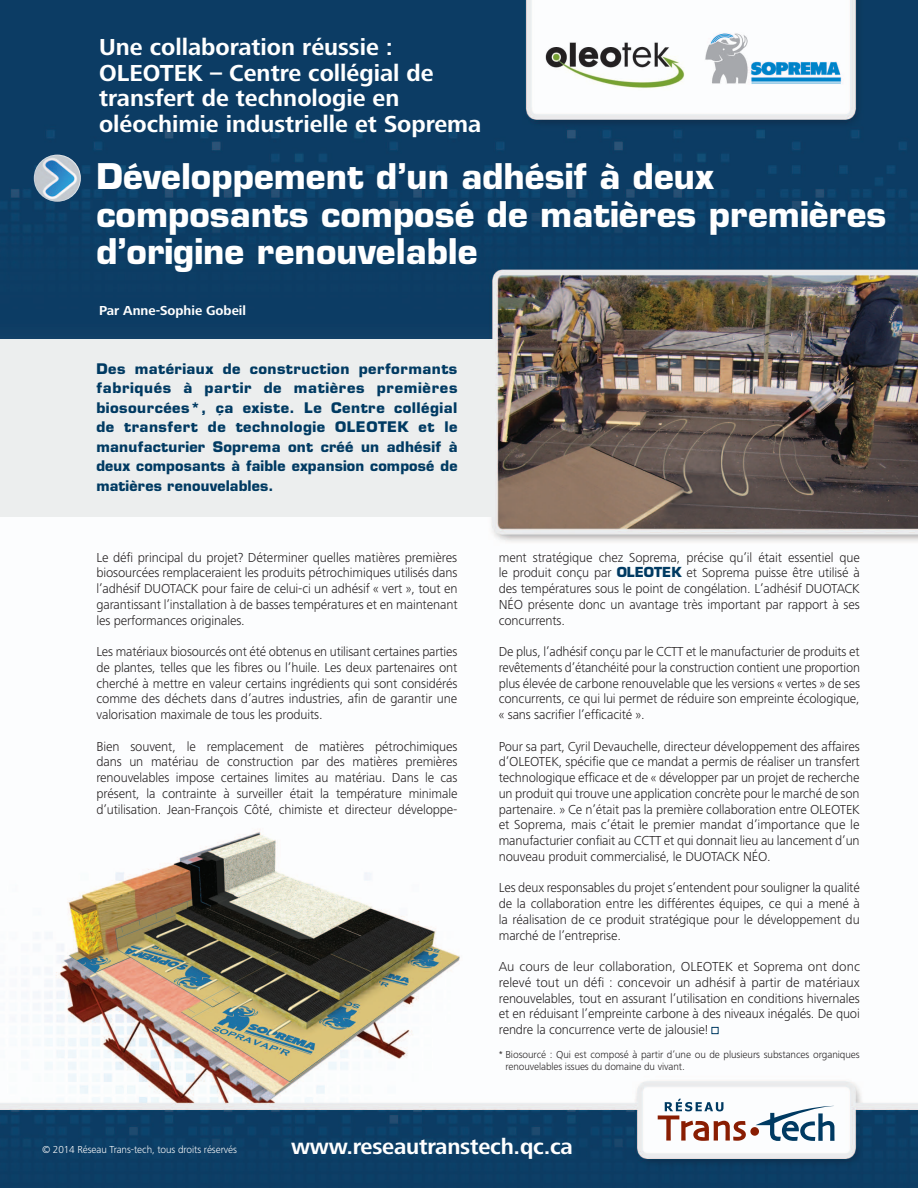
<style>
.page{position:relative;width:918px;height:1188px;background:#fff}
.page>*{position:absolute;margin:0;border:0;box-sizing:border-box;transform-origin:0 0}
.t1{font:700 34.5px/37.5px "Eurostile";color:#fff}
.t2{font:700 24px/25.5px "Frutiger Next LT";color:#fff}
.t3{font:700 22.5px "Frutiger Next LT";letter-spacing:-.01em;color:#fff}
.t4{font:700 14.25px/19.5px "Eurostile";letter-spacing:.01em;color:#003a62;text-align:justify}
.t5{font:300 13.5px/15.8px "Frutiger Next LT";letter-spacing:-.01em;color:#231f20;text-align:justify}
.t6{font:700 13.5px "Frutiger Next LT";color:#fff}
.t7{font:300 10.5px/12px "Frutiger Next LT";letter-spacing:-.01em;color:#231f20}
.t8{font:300 10.5px "Frutiger Next LT";letter-spacing:-.01em;color:#fff}
.s1{font-family:"Eurostile";font-weight:700;color:#003a62}
</style>
<div class="page">
<img style="left:0;top:0;width:918px;height:1188px">
<div style="left:0;top:339px;width:494px;height:178px;background:#eceeee"></div>
<svg style="left:755px;top:1106px;width:80px;height:35px"></svg>
<div style="left:750px;top:1127px;width:9px;height:9px;background:#891d02;border-radius:50%"></div>
<svg style="left:658px;top:1099px;width:88px;height:42px"></svg>
<img style="left:34px;top:155px;width:47px;height:47px;border-radius:24px">
<div style="left:712px;top:1027px;width:7px;height:7px;border:1px solid #003a62"></div>
<h2 class="t2" style="left:99px;top:35px;width:384px">Une collaboration réussie :<br>OLEOTEK – Centre collégial de transfert de technologie en oléochimie industrielle et Soprema</h2>
<h1 class="t1" style="left:96px;top:158px;width:792px">Développement d’un adhésif à deux composants composé de matières premières d’origine renouvelable</h1>
<p class="t6" style="left:99px;top:303px;width:148px">Par Anne-Sophie Gobeil</p>
<p class="t4" style="left:96px;top:359px;width:363px">Des matériaux de construction performants fabriqués à partir de matières premières biosourcées*, ça existe. Le Centre collégial de transfert de technologie OLEOTEK et le manufacturier Soprema ont créé un adhésif à deux composants à faible expansion composé de matières renouvelables.</p>
<p class="t5" style="left:96px;top:549px;width:363px">Le défi principal du projet? Déterminer quelles matières premières biosourcées remplaceraient les produits pétrochimiques utilisés dans l’adhésif DUOTACK pour faire de celui-ci un adhésif « vert », tout en garantissant l’installation à de basses températures et en maintenant les performances originales.</p>
<p class="t5" style="left:96px;top:644px;width:363px">Les matériaux biosourcés ont été obtenus en utilisant certaines parties de plantes, telles que les fibres ou l’huile. Les deux partenaires ont cherché à mettre en valeur certains ingrédients qui sont considérés comme des déchets dans d’autres industries, afin de garantir une valorisation maximale de tous les produits.</p>
<p class="t5" style="left:96px;top:738px;width:363px">Bien souvent, le remplacement de matières pétrochimiques dans un matériau de construction par des matières premières renouvelables impose certaines limites au matériau. Dans le cas présent, la contrainte à surveiller était la température minimale d’utilisation. Jean-François Côté, chimiste et directeur développe-</p>
<p class="t5" style="left:499px;top:549px;width:363px">ment stratégique chez Soprema, précise qu’il était essentiel que le produit conçu par <span class="s1">OLEOTEK</span> et Soprema puisse être utilisé à des températures sous le point de congélation. L’adhésif DUOTACK NÉO présente donc un avantage très important par rapport à ses concurrents.</p>
<p class="t5" style="left:499px;top:644px;width:363px">De plus, l’adhésif conçu par le CCTT et le manufacturier de produits et revêtements d’étanchéité pour la construction contient une proportion plus élevée de carbone renouvelable que les versions « vertes » de ses concurrents, ce qui lui permet de réduire son empreinte écologique, « sans sacrifier l’efficacité ».</p>
<p class="t5" style="left:499px;top:738px;width:363px">Pour sa part, Cyril Devauchelle, directeur développement des affaires d’OLEOTEK, spécifie que ce mandat a permis de réaliser un transfert technologique efficace et de « développer par un projet de recherche un produit qui trouve une application concrète pour le marché de son partenaire. » Ce n’était pas la première collaboration entre OLEOTEK et Soprema, mais c’était le premier mandat d’importance que le manufacturier confiait au CCTT et qui donnait lieu au lancement d’un nouveau produit commercialisé, le DUOTACK NÉO.</p>
<p class="t5" style="left:499px;top:880px;width:363px">Les deux responsables du projet s’entendent pour souligner la qualité de la collaboration entre les différentes équipes, ce qui a mené à la réalisation de ce produit stratégique pour le développement du marché de l’entreprise.</p>
<p class="t5" style="left:499px;top:959px;width:363px">Au cours de leur collaboration, OLEOTEK et Soprema ont donc relevé tout un défi : concevoir un adhésif à partir de matériaux renouvelables, tout en assurant l’utilisation en conditions hivernales et en réduisant l’empreinte carbone à des niveaux inégalés. De quoi rendre la concurrence verte de jalousie!</p>
<p class="t7" style="left:505px;top:1049px;width:356px;text-indent:-7px">* Biosourcé : Qui est composé à partir d’une ou de plusieurs substances organiques renouvelables issues du domaine du vivant.</p>
<p class="t8" style="left:42px;top:1144px;width:197px">© 2014 Réseau Trans-tech, tous droits réservés</p>
<h3 class="t3" style="left:291px;top:1134px;width:283px">www.reseautranstech.qc.ca</h3>
</div>
